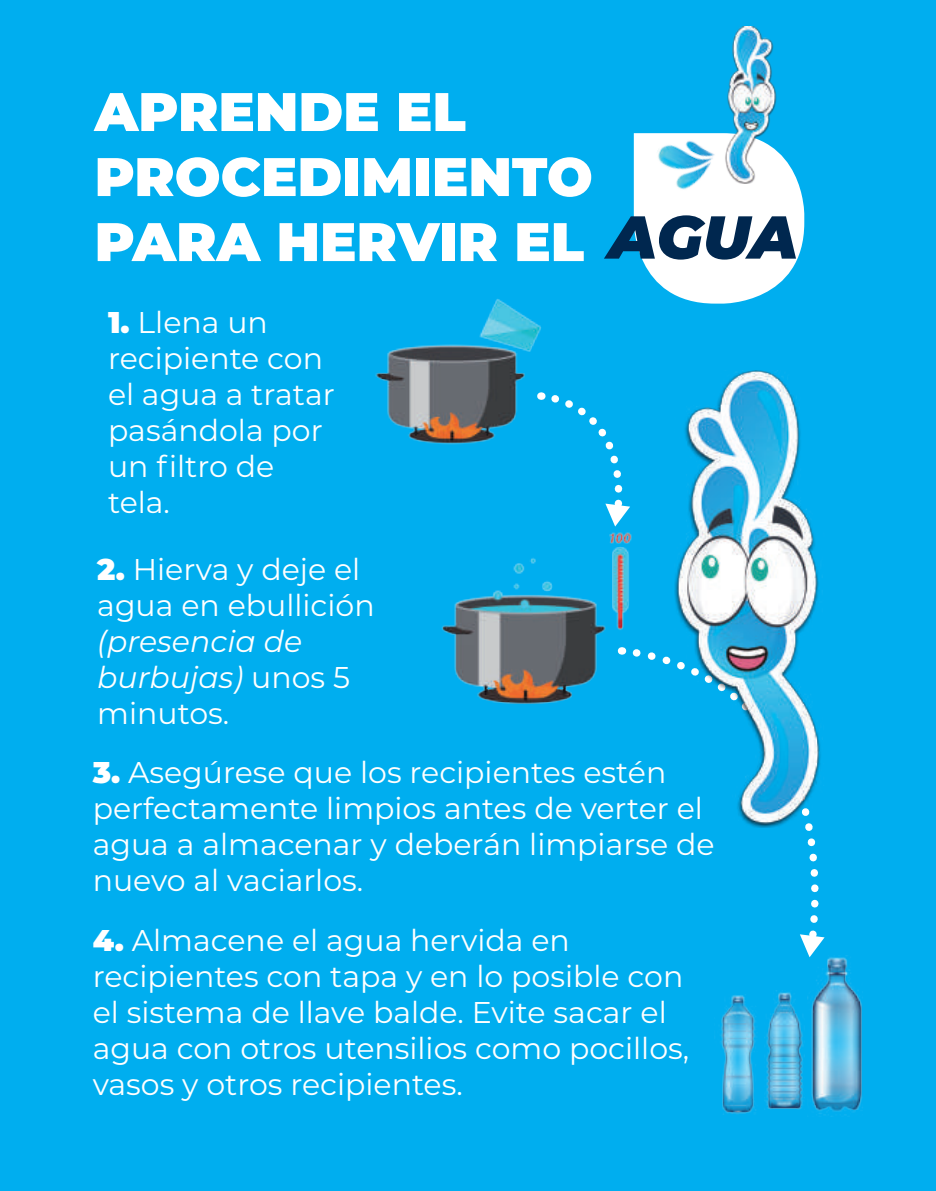
<style>
.page{position:relative;width:936px;height:1191px;background:#fff}
.page>*{position:absolute;margin:0;border:0;box-sizing:border-box;transform-origin:0 0}
.t1{font:900 54.3px/65.1px "Montserrat";color:#fff}
.t2{font:30px/36px "Montserrat";color:#fff}
.t3{font:italic 30px/36px "Montserrat";color:#fff}
.s1{font-style:italic;font-size:60.3px;color:#00274f}
.s2{font-weight:900}
.s3{font-style:normal}
</style>
<div class="page">
<div style="left:0;top:0;width:935px;height:1191px;background:#00aeef"></div>
<svg style="left:633px;top:133px;width:171px;height:170px;background:#dcf3fc"></svg>
<img style="left:719px;top:26px;width:85px;height:157px">
<img style="left:645px;top:133px;width:74px;height:65px">
<img style="left:375px;top:299px;width:166px;height:146px">
<img style="left:441px;top:558px;width:96px;height:146px">
<img style="left:807px;top:957px;width:56px;height:158px">
<img style="left:767px;top:992px;width:37px;height:117px">
<img style="left:720px;top:994px;width:47px;height:121px">
<svg style="left:756px;top:827px;width:69px;height:111px"></svg>
<svg style="left:799px;top:934px;width:25px;height:23px"></svg>
<img style="left:537px;top:370px;width:284px;height:457px">
<h1 class="t1" style="left:95px;top:76px;width:705px">APRENDE EL<br>PROCEDIMIENTO<br>PARA HERVIR EL <span class="s1">AGUA</span></h1>
<p class="t2" style="left:108px;top:303px;width:228px"><span class="s2">1.</span> Llena un recipiente con el agua a tratar pasándola por un filtro de tela.</p>
<p class="t2" style="left:97px;top:550px;width:279px"><span class="s2">2.</span> Hierva y deje el agua en ebullición</p>
<p class="t3" style="left:97px;top:622px;width:254px">(presencia de burbujas) <span class="s3">unos 5 minutos.</span></p>
<p class="t2" style="left:93px;top:753px;width:623px"><span class="s2">3.</span> Asegúrese que los recipientes estén perfectamente limpios antes de verter el agua a almacenar y deberán limpiarse de nuevo al vaciarlos.</p>
<p class="t2" style="left:93px;top:921px;width:598px"><span class="s2">4.</span> Almacene el agua hervida en recipientes con tapa y en lo posible con el sistema de llave balde. Evite sacar el agua con otros utensilios como pocillos, vasos y otros recipientes.</p>
</div>
